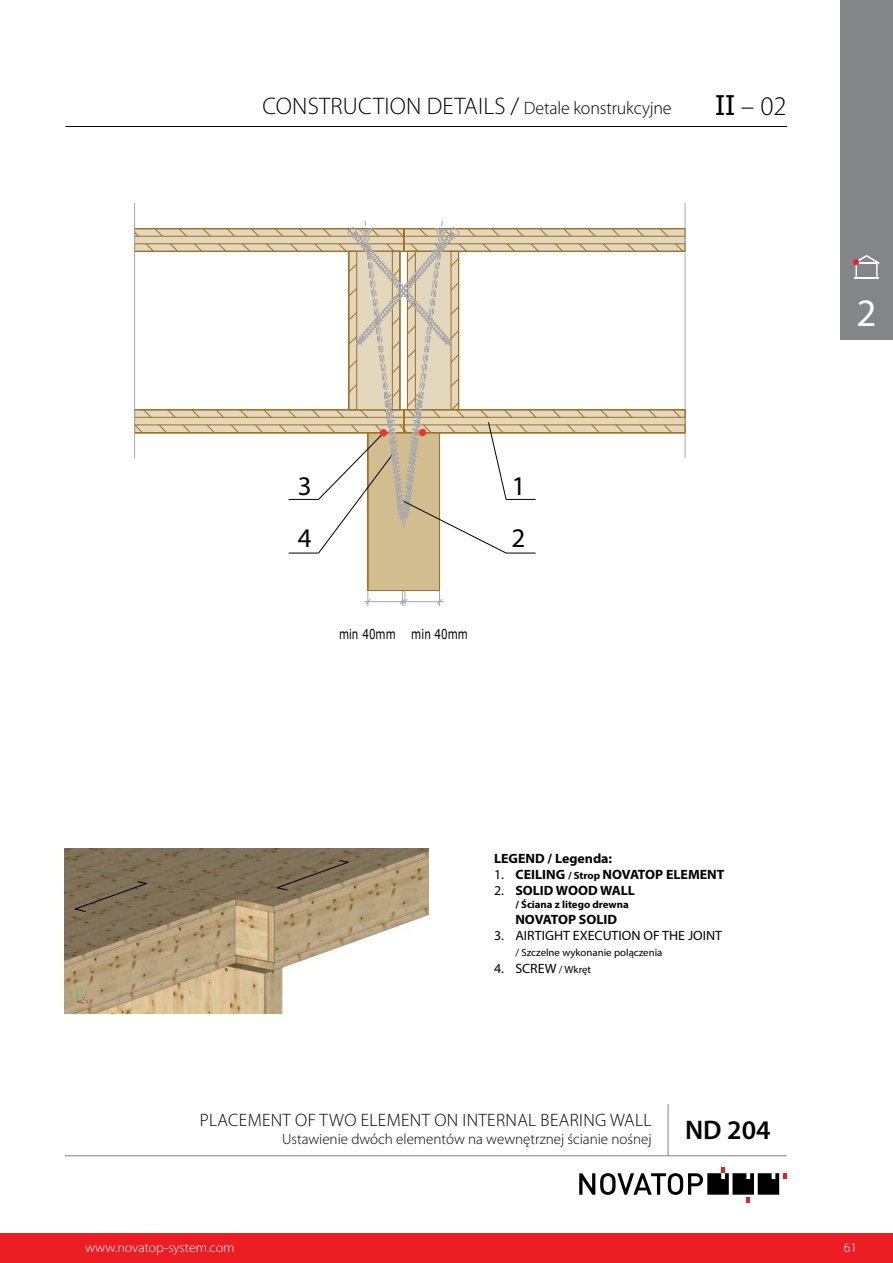
<style>
.page{position:relative;width:893px;height:1263px;background:#fff}
.page>*{position:absolute;margin:0;border:0;box-sizing:border-box;transform-origin:0 0}
.t1{font:39px "Myriad Pro";color:#fff}
.t2{font:300 27px "Myriad Pro";color:#000}
.t3{font:600 27px "Myriad Pro";color:#000}
.t4{font:27px "Myriad Pro";color:#000}
.t5{font:300 24px "Myriad Pro";letter-spacing:.01em;color:#000}
.t6{font:300 18px "Myriad Pro";letter-spacing:.02em;color:#000}
.t7{font:300 15px "Myriad Pro";color:#000}
.t8{font:13.65px "Verdana";color:#000;scale:.76 1}
.t9{font:700 13.5px "Myriad Pro";color:#000}
.t10{font:13.5px "Myriad Pro";color:#000}
.t11{font:300 13.5px "Myriad Pro";color:#fff}
.t12{font:10.5px "Myriad Pro";color:#000}
.t13{font:700 10.5px "Myriad Pro";color:#000}
.s1{font-size:18px}
.s2{font-family:"Tahoma";font-weight:400}
.s3{font-weight:400}
.s4{font-size:10.5px}
</style>
<div class="page">
<hr style="left:66px;top:126px;width:721px;height:1px;background:#000">
<div style="left:840px;top:0;width:53px;height:339px;background:#838588"></div>
<svg style="left:853px;top:255px;width:27px;height:23px"></svg>
<svg style="left:579px;top:1167px;width:208px;height:36px"></svg>
<hr style="left:65px;top:1155px;width:722px;height:1px;background:#808285">
<hr style="left:668px;top:1104px;width:1px;height:52px;background:#808285">
<div style="left:0;top:1233px;width:893px;height:30px;background:#ed1d24"></div>
<hr style="left:685px;top:203px;width:1px;height:255px;background:#a7a9ac">
<hr style="left:134px;top:203px;width:1px;height:255px;background:#a7a9ac">
<svg style="left:135px;top:220px;width:550px;height:386px"></svg>
<img style="left:65px;top:848px;width:364px;height:165px">
<svg style="left:72px;top:859px;width:279px;height:53px;background:#847459"></svg>
<h3 class="t5" style="left:262px;top:92px;width:411px">CONSTRUCTION DETAILS / <span class="s1">Detale konstrukcyjne</span></h3>
<h2 class="t2" style="left:715px;top:89px;width:73px"><span class="s2">II</span> – 02</h2>
<h2 class="t4" style="left:298px;top:469px;width:15px">3</h2>
<h2 class="t4" style="left:512px;top:469px;width:15px">1</h2>
<h2 class="t4" style="left:298px;top:521px;width:15px">4</h2>
<h2 class="t4" style="left:512px;top:521px;width:15px">2</h2>
<p class="t8" style="left:339px;top:625px;width:171px">min 40mm min 40mm</p>
<h1 class="t1" style="left:857px;top:289px;width:22px">2</h1>
<p class="t9" style="left:494px;top:849px;width:120px">LEGEND / Legenda:</p>
<p class="t9" style="left:494px;top:865px;width:232px"><span class="s3">1.</span> CEILING <span class="s4">/ Strop</span> NOVATOP ELEMENT</p>
<p class="t9" style="left:494px;top:882px;width:142px"><span class="s3">2.</span> SOLID WOOD WALL</p>
<p class="t13" style="left:515px;top:897px;width:115px">/ Ściana z litego drewna</p>
<p class="t9" style="left:515px;top:910px;width:103px">NOVATOP SOLID</p>
<p class="t10" style="left:494px;top:927px;width:230px">3. AIRTIGHT EXECUTION OF THE JOINT</p>
<p class="t12" style="left:515px;top:946px;width:149px">/ Szczelne wykonanie polączenia</p>
<p class="t10" style="left:494px;top:960px;width:99px">4. SCREW <span class="s4">/ Wkręt</span></p>
<h3 class="t6" style="left:200px;top:1109px;width:453px">PLACEMENT OF TWO ELEMENT ON INTERNAL BEARING WALL</h3>
<p class="t7" style="left:282px;top:1130px;width:371px">Ustawienie dwóch elementów na wewnętrznej ścianie nośnej</p>
<h2 class="t3" style="left:685px;top:1112px;width:87px">ND 204</h2>
<p class="t11" style="left:85px;top:1239px;width:151px">www.novatop-system.com</p>
<p class="t11" style="left:844px;top:1239px;width:15px">61</p>
</div>
